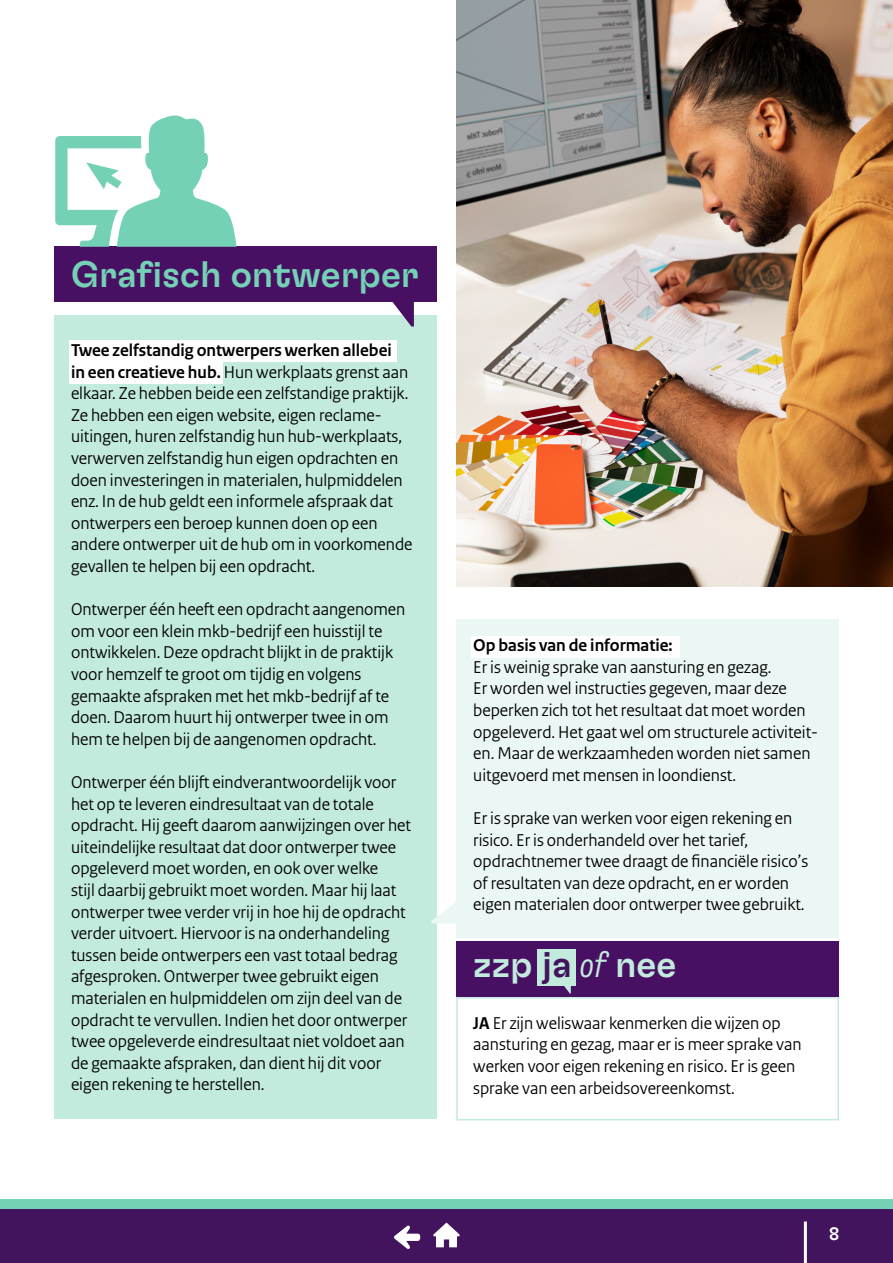
<style>
.page{position:relative;width:893px;height:1263px;background:#fff}
.page>*{position:absolute;margin:0;border:0;box-sizing:border-box;transform-origin:0 0}
.t1{font:500 36.75px "GT Flexa Trial";color:#75d1b5}
.t2{font:500 36.75px "GT Flexa Trial";color:#c2ebde}
.t3{font:18px/21.6px "Rijksoverheid Sans";color:#000}
.t4{font:700 18px "Rijksoverheid Sans";color:#000}
.t5{font:500 18px "GT Flexa Trial";color:#fff}
.s1{font-weight:700}
.s2{color:#42145e}
.s3{font-family:"GT Flexa Trial Cm Lt It";font-weight:400}
.s4{color:#005b8e}
</style>
<div class="page">
<img style="left:456px;top:0;width:437px;height:587px">
<div style="left:54px;top:247px;width:383px;height:55px;background:#481063"></div>
<div style="left:456px;top:619px;width:383px;height:318px;background:#ebf7f5"></div>
<div style="left:456px;top:942px;width:383px;height:55px;background:#481063"></div>
<div style="left:54px;top:315px;width:383px;height:803px;background:#c2ebde"></div>
<div style="left:456px;top:997px;width:383px;height:123px;border:2px solid #c2ebde"></div>
<svg style="left:392px;top:302px;width:22px;height:24px"></svg>
<div style="left:472px;top:636px;width:208px;height:21px;background:#fff"></div>
<div style="left:69px;top:341px;width:328px;height:21px;background:#fff"></div>
<div style="left:69px;top:362px;width:153px;height:21px;background:#fff"></div>
<svg style="left:431px;top:903px;width:25px;height:20px"></svg>
<div style="left:537px;top:949px;width:39px;height:37px;background:#c2ebde"></div>
<svg style="left:564px;top:986px;width:7px;height:8px"></svg>
<svg style="left:55px;top:115px;width:181px;height:132px"></svg>
<div style="left:0;top:1210px;width:893px;height:53px;background:#42145e"></div>
<hr style="left:804px;top:1221px;width:3px;height:42px;background:#fff">
<svg style="left:394px;top:1225px;width:26px;height:24px"></svg>
<svg style="left:433px;top:1223px;width:27px;height:24px"></svg>
<div style="left:0;top:1199px;width:893px;height:10px;background:#75d1b5"></div>
<h1 class="t1" style="left:71px;top:260px;width:349px">Grafisch ontwerper</h1>
<p class="t3" style="left:71px;top:339px;width:343px"><span class="s1">Twee zelfstandig ontwerpers werken allebei<br>in een creatieve hub.</span> Hun werkplaats grenst aan elkaar. Ze hebben beide een zelfstandige praktijk.<br>Ze hebben een eigen website, eigen reclame&shy;uitingen, huren zelfstandig hun hub-werkplaats, verwerven zelfstandig hun eigen opdrachten en doen investeringen in materialen, hulpmiddelen enz. In de hub geldt een informele afspraak dat ontwerpers een beroep kunnen doen op een andere ontwerper uit de hub om in voorkomende gevallen te helpen bij een opdracht.</p>
<p class="t3" style="left:71px;top:599px;width:336px">Ontwerper één heeft een opdracht aangenomen om voor een klein mkb-bedrijf een huisstijl te ontwikkelen. Deze opdracht blijkt in de praktijk voor hemzelf te groot om tijdig en volgens gemaakte afspraken met het mkb-bedrijf af te doen. Daarom huurt hij ontwerper twee in om hem te helpen bij de aangenomen opdracht.</p>
<p class="t3" style="left:71px;top:771px;width:342px">Ontwerper één blijft eindverantwoordelijk voor het op te leveren eindresultaat van de totale opdracht. Hij geeft daarom aanwijzingen over het uiteindelijke resultaat dat door ontwerper twee opgeleverd moet worden, en ook over welke<br>stijl daarbij gebruikt moet worden. Maar hij laat ontwerper twee verder vrij in hoe hij de opdracht verder uitvoert. Hiervoor is na onderhandeling tussen beide ontwerpers een vast totaal bedrag afgesproken. Ontwerper twee gebruikt eigen materialen en hulpmiddelen om zijn deel van de opdracht te vervullen. Indien het door ontwerper twee opgeleverde eindresultaat niet voldoet aan de gemaakte afspraken, dan dient hij dit voor eigen rekening te herstellen.</p>
<p class="t4" style="left:473px;top:635px;width:201px">Op basis van de informatie:</p>
<p class="t3" style="left:473px;top:656px;width:346px">Er is weinig sprake van aansturing en gezag.<br>Er worden wel instructies gegeven, maar deze beperken zich tot het resultaat dat moet worden opgeleverd. Het gaat wel om structurele activiteit&shy;en. Maar de werkzaamheden worden niet samen uitgevoerd met mensen in loondienst.</p>
<p class="t3" style="left:473px;top:808px;width:336px">Er is sprake van werken voor eigen rekening en risico. Er is onderhandeld over het tarief, opdrachtnemer twee draagt de financiële risico’s of resultaten van deze opdracht, en er worden eigen materialen door ontwerper twee gebruikt.</p>
<h1 class="t2" style="left:473px;top:950px;width:205px">zzp <span class="s2">ja</span> <span class="s3">of</span> nee</h1>
<p class="t3" style="left:473px;top:1012px;width:330px"><span class="s1">JA</span> Er zijn weliswaar kenmerken die wijzen op aansturing en gezag, maar er is meer sprake van werken voor eigen rekening en risico. Er is geen sprake van een arbeidsovereenkomst.</p>
<p class="t5" style="left:829px;top:1227px;width:12px">8<span class="s4">7</span></p>
</div>
